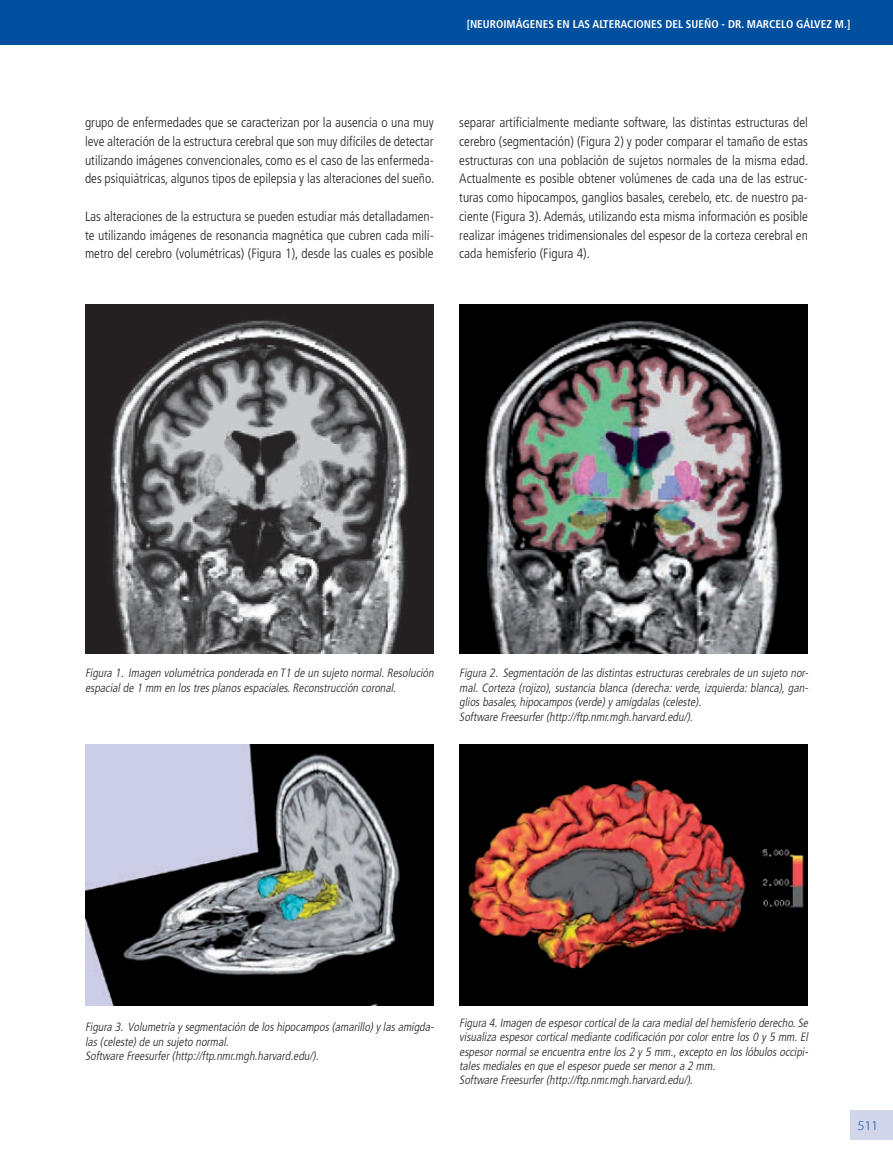
<style>
.page{position:relative;width:893px;height:1170px;background:#fff}
.page>*{position:absolute;margin:0;border:0;box-sizing:border-box;transform-origin:0 0}
.t1{font:300 condensed 13.5px/18.8px "Frutiger";color:#231f20;text-align:justify}
.t2{font:300 13.5px "Myriad Pro";color:#01509f;scale:1.1 1}
.t3{font:italic 300 condensed 12px/14.4px "Frutiger";color:#231f20}
.t4{font:700 condensed 11.25px "Frutiger";color:#fff}
</style>
<div class="page">
<div style="left:850px;top:1110px;width:43px;height:30px;background:#d2d6eb"></div>
<img style="left:85px;top:304px;width:349px;height:349px">
<img style="left:459px;top:304px;width:349px;height:349px">
<img style="left:85px;top:744px;width:349px;height:261px">
<img style="left:459px;top:744px;width:349px;height:261px">
<div style="left:0;top:0;width:893px;height:44px;background:#01509f"></div>
<p class="t4" style="left:467px;top:17px;width:18px">[NEUROIM</p>
<p class="t4" style="left:516px;top:17px;width:21px">ÁGENES</p>
<p class="t4" style="left:557px;top:17px;width:23px">EN LAS</p>
<p class="t4" style="left:593px;top:17px;width:7px">ALTERACIONES</p>
<p class="t4" style="left:665px;top:17px;width:7px">DEL</p>
<p class="t4" style="left:686px;top:17px;width:78px">SUEÑO - DR. MARCELO</p>
<p class="t4" style="left:796px;top:17px;width:56px">GÁLVEZ M.]</p>
<p class="t1" style="left:85px;top:113px;width:351px">grupo de enfermedades que se caracterizan por la ausencia o una muy leve alteración de la estructura cerebral que son muy difíciles de detectar utilizando imágenes convencionales, como es el caso de las enfermeda&shy;des psiquiátricas, algunos tipos de epilepsia y las alteraciones del sueño.</p>
<p class="t1" style="left:85px;top:207px;width:350px">Las alteraciones de la estructura se pueden estudiar más detalladamen&shy;te utilizando imágenes de resonancia magnética que cubren cada milí&shy;metro del cerebro (volumétricas) (Figura 1), desde las cuales es posible</p>
<p class="t1" style="left:459px;top:113px;width:351px">separar artificialmente mediante software, las distintas estructuras del cerebro (segmentación) (Figura 2) y poder comparar el tamaño de estas estructuras con una población de sujetos normales de la misma edad.<br>Actualmente es posible obtener volúmenes de cada una de las estruc&shy;turas como hipocampos, ganglios basales, cerebelo, etc. de nuestro pa&shy;ciente (Figura 3). Además, utilizando esta misma información es posible realizar imágenes tridimensionales del espesor de la corteza cerebral en cada hemisferio (Figura 4).</p>
<p class="t3" style="left:85px;top:666px;width:353px">Figura 1. Imagen volumétrica ponderada en T1 de un sujeto normal.Resolución espacialde 1 mm en lostresplanosespaciales.Reconstrucción coronal.</p>
<p class="t3" style="left:459px;top:666px;width:353px">Figura 2. Segmentación de lasdistintasestructurascerebralesde un sujeto nor&shy;mal. Corteza (rojizo), sustancia blanca (derecha: verde, izquierda: blanca), gan&shy;gliosbasales,hipocampos(verde)yamígdalas(celeste).<br>Software Freesurfer(http://ftp.nmr.mgh.harvard.edu/).</p>
<p class="t3" style="left:85px;top:1019px;width:353px">Figura 3. Volumetría ysegmentación de loshipocampos(amarillo)ylasamígda&shy;las(celeste)de un sujeto normal.<br>Software Freesurfer(http://ftp.nmr.mgh.harvard.edu/).</p>
<p class="t3" style="left:459px;top:1015px;width:353px">Figura 4.Imagen de espesorcorticalde la cara medialdelhemisferio derecho.Se visualiza espesor cortical mediante codificación por color entre los 0 y 5 mm.El espesornormalse encuentra entre los2 y5 mm.,excepto en loslóbulosoccipi&shy;talesmedialesen que elespesorpuede sermenora 2 mm.<br>Software Freesurfer(http://ftp.nmr.mgh.harvard.edu/).</p>
<p class="t2" style="left:857px;top:1117px;width:21px">511</p>
</div>
